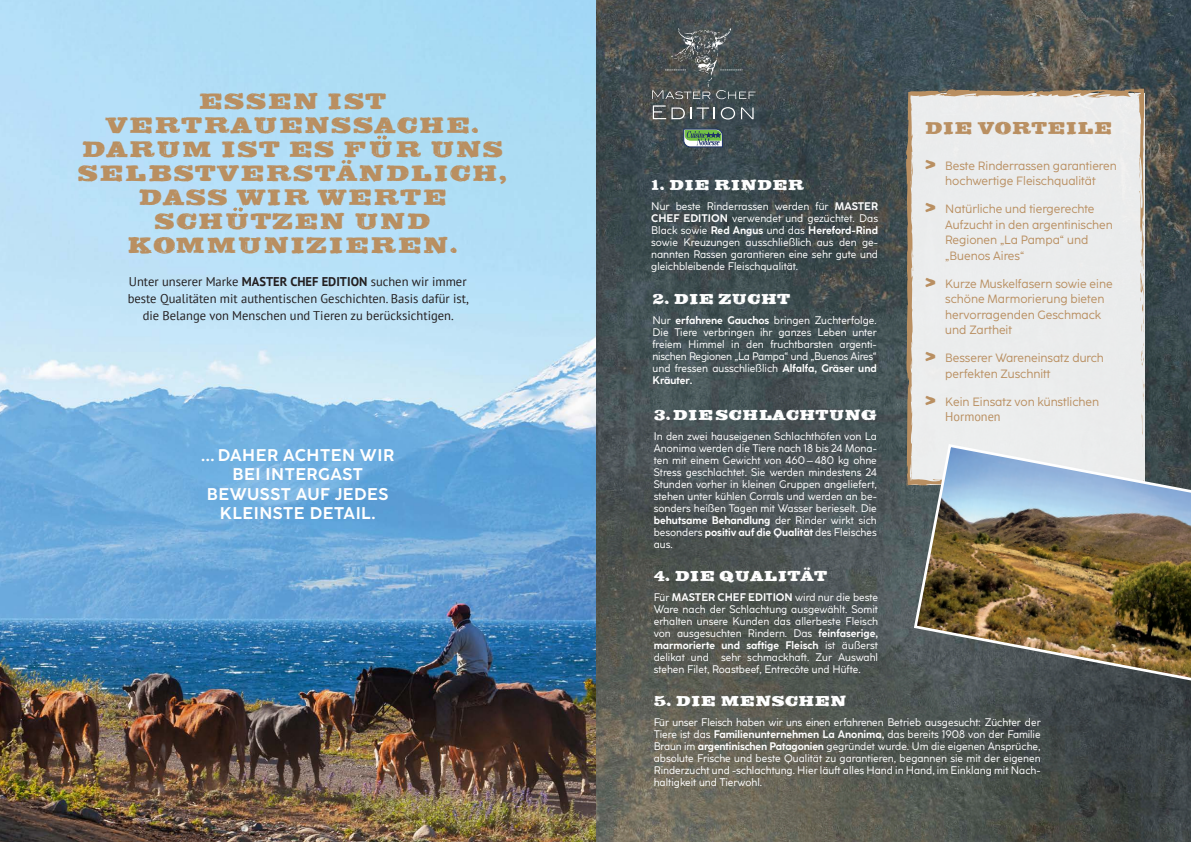
<style>
.page{position:relative;width:1191px;height:842px;background:#fff}
.page>*{position:absolute;margin:0;border:0;box-sizing:border-box;transform-origin:0 0}
.t1{font:24.8px/24px "Bilbao";letter-spacing:.03em;color:#b98f61;text-align:center}
.t2{font:19px "Bilbao";color:#b98f61}
.t3{font:700 16.9px/19.5px "Coco Sharp";letter-spacing:.03em;color:#fff;text-align:center}
.t4{font:16px "Bilbao";color:#fff}
.t5{font:12.7px/16.9px "PT Sans";color:#231f20;text-align:center}
.t6{font:12.7px "PT Sans";color:#b98f61}
.t7{font:12px/15.5px "Coco Sharp";color:#b98f61}
.t8{font:11px/12px "Coco Sharp S";color:#fff;text-align:justify}
.s1{font-weight:700}
.s2{font-family:"Gipsiero";font-size:24px}
</style>
<div class="page">
<img style="left:0;top:0;width:1191px;height:842px">
<div style="left:905px;top:89px;width:239px;height:397px;background:#ebeced"></div>
<svg style="left:936px;top:93px;width:8px;height:4px"></svg>
<svg style="left:1140px;top:215px;width:4px;height:118px"></svg>
<svg style="left:1139px;top:148px;width:5px;height:34px"></svg>
<svg style="left:1134px;top:92px;width:4px;height:5px"></svg>
<svg style="left:906px;top:205px;width:6px;height:14px"></svg>
<img style="left:912px;top:442px;width:279px;height:241px">
<svg style="left:377px;top:135px;width:10px;height:10px"></svg>
<svg style="left:233px;top:207px;width:10px;height:5px"></svg>
<svg style="left:653px;top:105px;width:32px;height:14px"></svg>
<svg style="left:691px;top:107px;width:44px;height:13px"></svg>
<svg style="left:741px;top:107px;width:12px;height:12px"></svg>
<svg style="left:652px;top:28px;width:103px;height:71px;background:#565c5c"></svg>
<svg style="left:683px;top:128px;width:40px;height:19px"></svg>
<h1 class="t1" style="left:77px;top:87px;width:431px">ESSEN IST<br>VERTRAUENSSACHE.<br>DARUM IST ES FÜUÜR UNS<br>SELBSTVERSTÄNDLICH,<br>DASS WIR WERTE<br>SCHUTZEN UND<br>KOMMUNIZIEREN.</h1>
<p class="t5" style="left:128px;top:273px;width:342px">Unter unserer Marke <span class="s1">MASTER CHEF EDITION</span> suchen wir immer beste Qualitäten mit authentischen Geschichten. Basis dafür ist, die Belange von Menschen und Tieren zu berücksichtigen.</p>
<h3 class="t3" style="left:201px;top:445px;width:194px">... DAHER ACHTEN WIR<br>BEI INTERGAST<br>BEWUSST AUF JEDES<br>KLEINSTE DETAIL.</h3>
<h3 class="t4" style="left:651px;top:176px;width:154px">1. DIE RINDER</h3>
<p class="t8" style="left:651px;top:200px;width:228px">Nur beste Rinderrassen werden für <span class="s1">MASTER CHEF EDITION</span> verwendet und gezüchtet. Das Black sowie <span class="s1">Red Angus</span> und das <span class="s1">Hereford-Rind </span>sowie Kreuzungen ausschließlich aus den ge&shy;nannten Rassen garantieren eine sehr gute und gleichbleibende Fleischqualität.</p>
<h3 class="t4" style="left:652px;top:289px;width:139px">2. DIE ZUCHT</h3>
<p class="t8" style="left:652px;top:314px;width:226px">Nur <span class="s1">erfahrene Gauchos</span> bringen Zuchterfolge.<br>Die Tiere verbringen ihr ganzes Leben unter freiem Himmel in den fruchtbarsten argenti&shy;nischen Regionen „La Pampa“ und „Buenos Aires“ und fressen ausschließlich <span class="s1">Alfalfa, Gräser und Kräuter.</span></p>
<h3 class="t4" style="left:653px;top:405px;width:225px">3. DIE SCHLACHTUNG</h3>
<p class="t8" style="left:653px;top:430px;width:225px">In den zwei hauseigenen Schlachthöfen von La Anonima werden die Tiere nach 18 bis 24 Mona&shy;ten mit einem Gewicht von 460–480 kg ohne Stress geschlachtet. Sie werden mindestens 24<br>Stunden vorher in kleinen Gruppen angeliefert, stehen unter kühlen Corrals und werden an be&shy;sonders heißen Tagen mit Wasser berieselt. Die <span class="s1">behutsame Behandlung</span> der Rinder wirkt sich besonders <span class="s1">positiv auf die Qualität</span> des Fleisches aus.</p>
<h3 class="t4" style="left:653px;top:566px;width:175px">4. DIE QUALITÄT</h3>
<p class="t8" style="left:653px;top:591px;width:226px">Für <span class="s1">MASTER CHEF EDITION</span> wird nur die beste Ware nach der Schlachtung ausgewählt. Somit erhalten unsere Kunden das allerbeste Fleisch von ausgesuchten Rindern. Das <span class="s1">feinfaserige, marmorierte und saftige Fleisch</span> ist äußerst delikat und sehr schmackhaft. Zur Auswahl stehen Filet, Roastbeef, Entrecôte und Hüfte.</p>
<h2 class="t2" style="left:924px;top:116px;width:189px">DIE VORTEILE</h2>
<p class="t7" style="left:924px;top:158px;width:194px;text-align:center"><span class="s2">&gt;</span> Beste Rinderrassen garantieren hochwertige Fleischqualität</p>
<p class="t7" style="left:945px;top:201px;width:169px;text-indent:-21px"><span class="s2">&gt;</span> Natürliche und tiergerechte<br>Aufzucht in den argentinischen<br>Regionen „La Pampa“ und „Buenos Aires“</p>
<p class="t7" style="left:945px;top:276px;width:169px;text-indent:-21px"><span class="s2">&gt;</span> Kurze Muskelfasern sowie eine schöne Marmorierung bieten hervorragenden Geschmack und Zartheit</p>
<p class="t7" style="left:945px;top:350px;width:160px;text-indent:-21px"><span class="s2">&gt;</span> Besserer Wareneinsatz durch perfekten Zuschnitt</p>
<p class="t7" style="left:924px;top:394px;width:176px"><span class="s2">&gt;</span> Kein Einsatz von künstlichen</p>
<p class="t6" style="left:945px;top:408px;width:57px">Hormonen</p>
<h3 class="t4" style="left:653px;top:692px;width:194px">5. DIE MENSCHEN</h3>
<p class="t8" style="left:653px;top:716px;width:388px">Für unser Fleisch haben wir uns einen erfahrenen Betrieb ausgesucht: Züchter der Tiere ist das <span class="s1">Familienunternehmen La Anonima,</span> das bereits 1908 von der Familie Braun im <span class="s1">argentinischen Patagonien</span> gegründet wurde. Um die eigenen Ansprüche, absolute Frische und beste Qualität zu garantieren, begannen sie mit der eigenen Rinderzucht und -schlachtung. Hier läuft alles Hand in Hand, im Einklang mit Nach&shy;haltigkeit und Tierwohl.</p>
</div>
